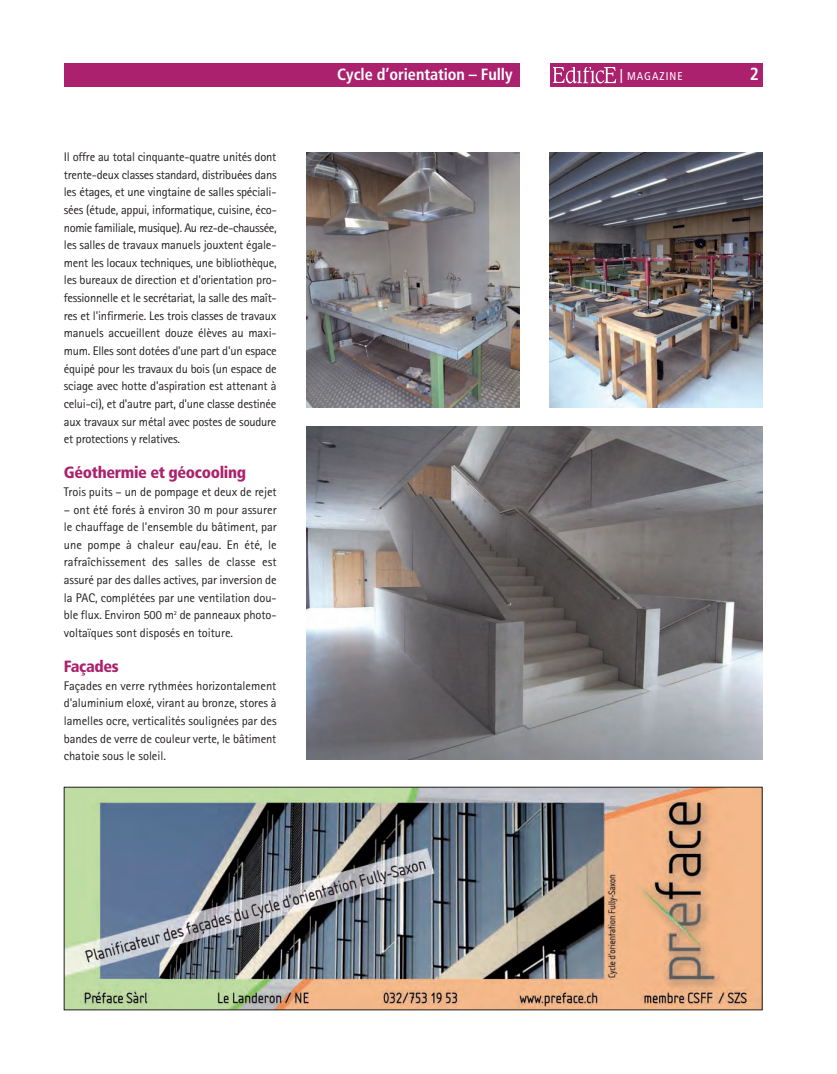
<style>
.page{position:relative;width:837px;height:1074px;background:#fff}
.page>*{position:absolute;margin:0;border:0;box-sizing:border-box;transform-origin:0 0}
.t1{font:700 condensed 17.5px "Frutiger";color:#fff}
.t2{font:900 condensed 16.25px "Frutiger";letter-spacing:-.02em;color:#ac216e}
.t3{font:700 condensed 16.25px "Frutiger";letter-spacing:-.005em;color:#fff}
.t4{font:12.5px/17.6px "Rotis Sans Serif";letter-spacing:-.005em;color:#231f20;text-align:justify}
.t5{font:condensed 11.25px "Frutiger";letter-spacing:.09em;color:#fff}
.s1{font-weight:300;font-size:20px}
</style>
<div class="page">
<img style="left:66px;top:789px;width:694px;height:219px">
<div style="left:64px;top:787px;width:698px;height:223px;border:1px solid #231f20"></div>
<div style="left:64px;top:64px;width:455px;height:23px;background:#ac216e"></div>
<div style="left:549px;top:64px;width:213px;height:23px;background:#ac216e"></div>
<svg style="left:553px;top:67px;width:63px;height:16px"></svg>
<img style="left:306px;top:152px;width:213px;height:255px">
<img style="left:306px;top:426px;width:456px;height:333px">
<img style="left:549px;top:152px;width:213px;height:255px">
<p class="t4" style="left:64px;top:149px;width:214px">Il offre au total cinquante-quatre unités dont trente-deux classes standard, distribuées dans les étages, et une vingtaine de salles spéciali&shy;sées (étude, appui, informatique, cuisine, éco&shy;nomie familiale, musique). Au rez-de-chaussée, les salles de travaux manuels jouxtent égale&shy;ment les locaux techniques, une bibliothèque, les bureaux de direction et d'orien tation pro&shy;fessionnelle et le secrétariat, la salle des maît&shy;res et l'infirmerie. Les trois classes de travaux manuels accueillent douze élèves au maxi&shy;mum. Elles sont dotées d'une part d'un espace équipé pour les travaux du bois (un espace de sciage avec hotte d'aspiration est attenant à celui-ci), et d'autre part, d'une classe destinée aux travaux sur métal avec postes de soudure et protections y relatives.</p>
<h2 class="t2" style="left:64px;top:466px;width:184px">Géothermie et géocooling</h2>
<p class="t4" style="left:64px;top:484px;width:214px">Trois puits – un de pompage et deux de rejet</p>
<p class="t4" style="left:64px;top:502px;width:214px">– ont été forés à environ 30 m pour assurer le chauffage de l'ensemble du bâtiment, par une pompe à chaleur eau/eau. En été, le rafraîchissement des salles de classe est assuré par des dalles actives, par inversion de la PAC, complétées par une ventilation dou&shy;ble flux. Environ 500 m<sup>2</sup> de panneaux photo&shy;voltaïques sont disposés en toiture.</p>
<h2 class="t2" style="left:64px;top:660px;width:57px">Façades</h2>
<p class="t4" style="left:64px;top:678px;width:214px">Façades en verre rythmées horizontalement d'aluminium eloxé, virant au bronze, stores à lamelles ocre, verticalités soulignées par des bandes de verre de couleur verte, le bâtiment chatoie sous le soleil.</p>
<h2 class="t3" style="left:337px;top:68px;width:177px">Cycle d’orientation – Fully</h2>
<p class="t5" style="left:618px;top:72px;width:65px"><span class="s1">I</span> MAGAZINE</p>
<h1 class="t1" style="left:749px;top:67px;width:11px">2</h1>
</div>
